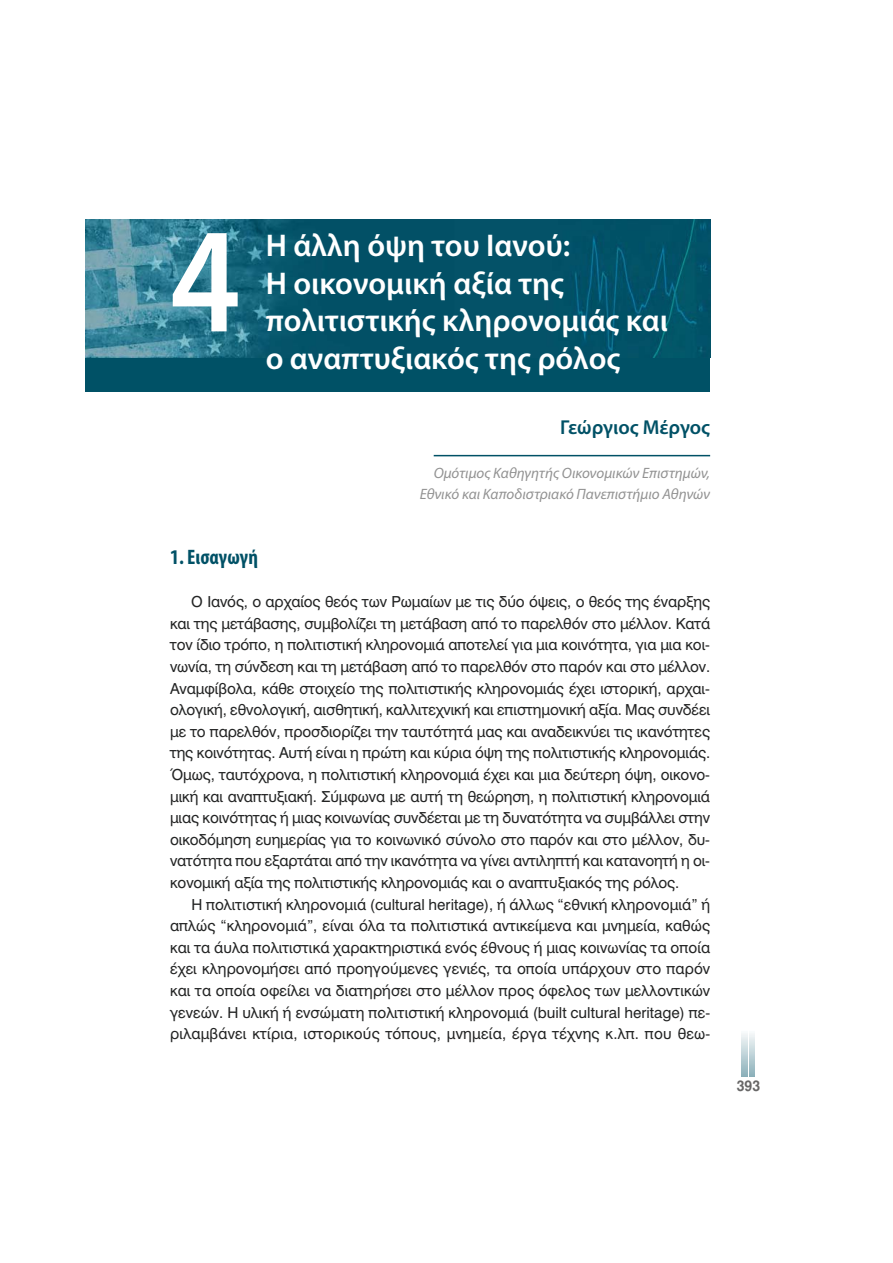
<style>
.page{position:relative;width:893px;height:1263px;background:#fff}
.page>*{position:absolute;margin:0;border:0;box-sizing:border-box;transform-origin:0 0}
.t1{font:600 151.2px "Myriad Pro";color:#fff;scale:.87 1}
.t2{font:600 31.5px/37.5px "Myriad Pro";color:#fff}
.t3{font:700 condensed 21px "Myriad Pro";color:#005166}
.t4{font:600 20.1px "Myriad Pro";color:#005166}
.t5{font:15px/21.6px "UB Helvetica";color:#232424;text-align:justify}
.t6{font:italic 15px/21.6px "Myriad Pro";color:#929292;text-align:right}
.t7{font:15px "UB Helvetica Bold";color:#686767;scale:.9 1}
</style>
<div class="page">
<svg style="left:742px;top:1033px;width:2px;height:44px"></svg>
<svg style="left:745px;top:1033px;width:3px;height:44px"></svg>
<svg style="left:749px;top:1033px;width:2px;height:44px"></svg>
<svg style="left:753px;top:1033px;width:2px;height:44px"></svg>
<div style="left:86px;top:219px;width:624px;height:173px;background:#005166"></div>
<img style="left:86px;top:219px;width:624px;height:138px">
<hr style="left:434px;top:455px;width:276px;height:1px;background:#005166">
<h1 class="t1" style="left:170px;top:191px;width:82px">4</h1>
<h2 class="t2" style="left:266px;top:227px;width:404px">Η άλλη όψη του Ιανού:<br>Η οικονομική αξία της πολιτιστικής κληρονομιάς και ο αναπτυξιακός της ρόλος</h2>
<h3 class="t4" style="left:560px;top:416px;width:152px">Γεώργιος Μέργος</h3>
<p class="t6" style="left:420px;top:462px;width:292px">Ομότιμος Καθηγητής Οικονομικών Επιστημών,<br>Εθνικό και Καποδιστριακό Πανεπιστήμιο Αθηνών</p>
<h3 class="t3" style="left:170px;top:545px;width:89px">1. Εισαγωγή</h3>
<p class="t5" style="left:170px;top:593px;width:542px;text-indent:21px">Ο Ιανός, ο αρχαίος θεός των Ρωμαίων με τις δύο όψεις, ο θεός της έναρξης και της μετάβασης, συμβολίζει τη μετάβαση από το παρελθόν στο μέλλον. Κατά τον ίδιο τρόπο, η πολιτιστική κληρονομιά αποτελεί για μια κοινότητα, για μια κοι&shy;νωνία, τη σύνδεση και τη μετάβαση από το παρελθόν στο παρόν και στο μέλλον.<br>Αναμφίβολα, κάθε στοιχείο της πολιτιστικής κληρονομιάς έχει ιστορική, αρχαι&shy;ολογική, εθνολογική, αισθητική, καλλιτεχνική και επιστημονική αξία. Μας συνδέει με το παρελθόν, προσδιορίζει την ταυτότητά μας και αναδεικνύει τις ικανότητες της κοινότητας. Αυτή είναι η πρώτη και κύρια όψη της πολιτιστικής κληρονομιάς.<br>Όμως, ταυτόχρονα, η πολιτιστική κληρονομιά έχει και μια δεύτερη όψη, οικονο&shy;μική και αναπτυξιακή. Σύμφωνα με αυτή τη θεώρηση, η πολιτιστική κληρονομιά μιας κοινότητας ή μιας κοινωνίας συνδέεται με τη δυνατότητα να συμβάλλει στην οικοδόμηση ευημερίας για το κοινωνικό σύνολο στο παρόν και στο μέλλον, δυ&shy;νατότητα που εξαρτάται από την ικανότητα να γίνει αντιληπτή και κατανοητή η οι&shy;κονομική αξία της πολιτιστικής κληρονομιάς και ο αναπτυξιακός της ρόλος.</p>
<p class="t5" style="left:170px;top:895px;width:542px;text-indent:21px">Η πολιτιστική κληρονομιά (cultural heritage), ή άλλως “εθνική κληρονομιά” ή απλώς “κληρονομιά”, είναι όλα τα πολιτιστικά αντικείμενα και μνημεία, καθώς και τα άυλα πολιτιστικά χαρακτηριστικά ενός έθνους ή μιας κοινωνίας τα οποία έχει κληρονομήσει από προηγούμενες γενιές, τα οποία υπάρχουν στο παρόν και τα οποία οφείλει να διατηρήσει στο μέλλον προς όφελος των μελλοντικών γενεών. Η υλική ή ενσώματη πολιτιστική κληρονομιά (built cultural heritage) πε&shy;ριλαμβάνει κτίρια, ιστορικούς τόπους, μνημεία, έργα τέχνης κ.λπ. που θεω-</p>
<p class="t7" style="left:737px;top:1076px;width:27px">393</p>
</div>
